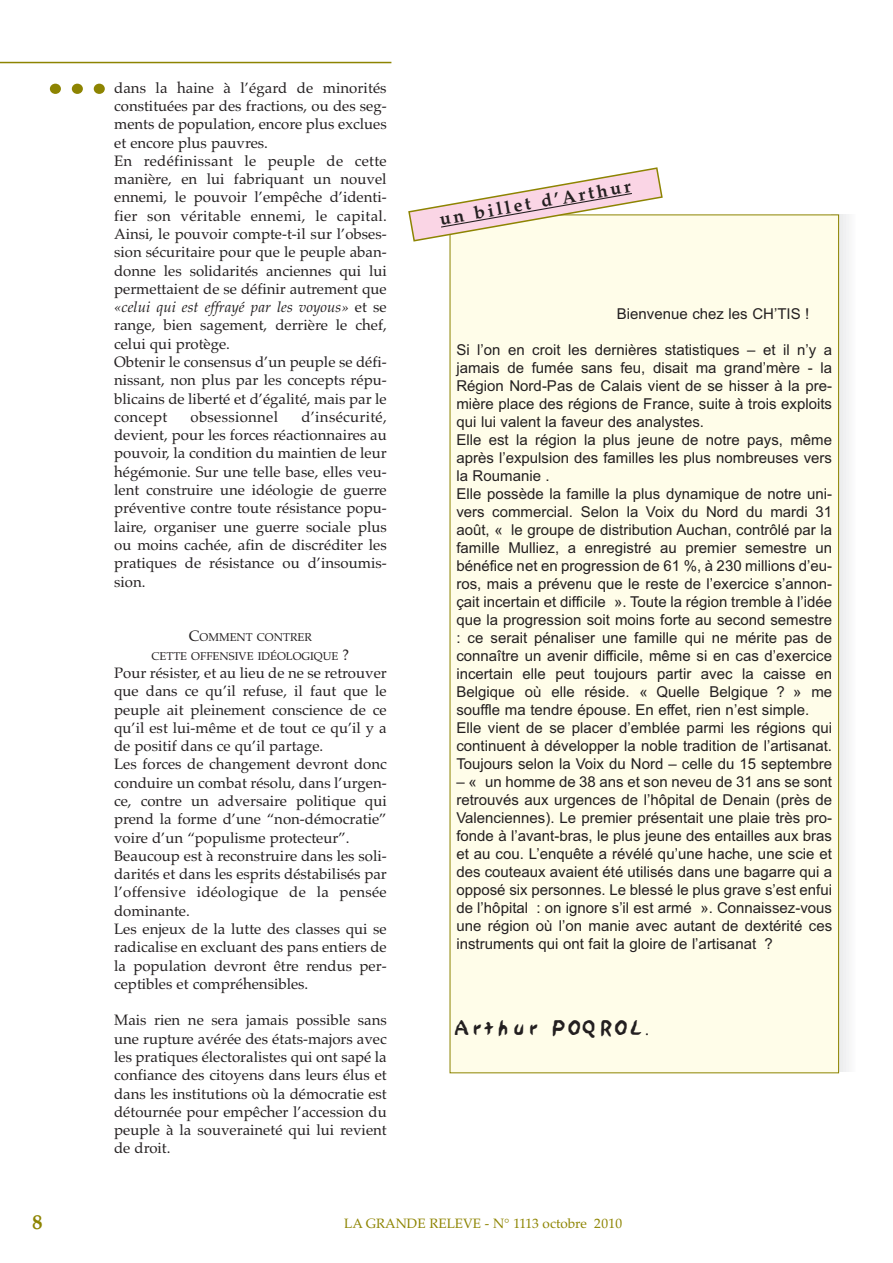
<style>
.page{position:relative;width:893px;height:1263px;background:#fff}
.page>*{position:absolute;margin:0;border:0;box-sizing:border-box;transform-origin:0 0}
.t1{font:700 61.65px "Times";color:#8d8401;scale:1.07 1}
.t2{font:700 21px "Palatino";color:#8d8401}
.t3{font:700 18px "Palatino";color:#231f20}
.t4{font:18px "Sand";letter-spacing:.2em;color:#231f20}
.t5{font:15px/18.3px "Palatino";color:#231f20}
.t6{font:15px/18px "Arial";color:#231f20}
.t7{font:15px "Palatino";letter-spacing:.02em;color:#231f20}
.t8{font:13.5px "Palatino";color:#8d8401}
.t9{font:11.25px/18.3px "Palatino";color:#231f20;text-align:center}
.s1{font-style:italic}
.s2{font-size:15px}
.s3{font-family:"Times New Roman"}
</style>
<div class="page">
<hr style="left:0;top:62px;width:391px;height:1px;background:#8d8401">
<hr style="left:839px;top:214px;width:4px;height:857px;background:#e2e2d7">
<div style="left:840px;top:214px;width:5px;height:857px;background:#eaebec"></div>
<div style="left:843px;top:214px;width:5px;height:857px;background:#eeeef0"></div>
<div style="left:846px;top:214px;width:5px;height:857px;background:#f2f3f4"></div>
<div style="left:849px;top:214px;width:5px;height:857px;background:#f7f7f7"></div>
<hr style="left:852px;top:214px;width:4px;height:857px;background:#fbfbfc">
<div style="left:450px;top:215px;width:389px;height:858px;background:#fffde9"></div>
<svg style="left:408px;top:167px;width:256px;height:75px"></svg>
<h1 class="t1" style="left:110px;top:142px;width:63px;rotate:-180deg">…</h1>
<p class="t5" style="left:114px;top:78px;width:274px">dans la haine à l’égard de minorités constituées par des fractions, ou des seg&shy;ments de population, encore plus exclues et encore plus pauvres.<br>En redéfinissant le peuple de cette manière, en lui fabriquant un nouvel ennemi, le pouvoir l’empêche d’identi&shy;fier son véritable ennemi, le capital.<br>Ainsi, le pouvoir compte-t-il sur l’obses&shy;sion sécuritaire pour que le peuple aban&shy;donne les solidarités anciennes qui lui permettaient de se définir autrement que <span class="s1">«celui qui est effrayé par les voyous»</span> et se range, bien sagement, derrière le chef, celui qui protège.<br>Obtenir le consensus d’un peuple se défi&shy;nissant, non plus par les concepts répu&shy;blicains de liberté et d’égalité, mais par le concept</p>
<p class="t7" style="left:191px;top:408px;width:89px">obsessionnel</p>
<p class="t5" style="left:114px;top:408px;width:274px;text-align:justify;text-indent:187px">d’insécurité, devient, pour les forces réactionnaires au pouvoir, la condition du maintien de leur hégémonie. Sur une telle base, elles veu&shy;lent construire une idéologie de guerre préventive contre toute résistance popu&shy;laire, organiser une guerre sociale plus ou moins cachée, afin de discréditer les pratiques de résistance ou d’insoumis&shy;sion.</p>
<p class="t9" style="left:152px;top:628px;width:199px"><span class="s2">C</span>OMMENT CONTRER<br>CETTE OFFENSIVE IDÉOLOGIQUE <span class="s2">?</span></p>
<p class="t5" style="left:114px;top:664px;width:274px">Pour résister, et au lieu de ne se retrouver que dans ce qu’il refuse, il faut que le peuple ait pleinement conscience de ce qu’il est lui-même et de tout ce qu’il y a de positif dans ce qu’il partage.<br>Les forces de changement devront donc conduire un combat résolu, dans l’urgen&shy;ce, contre un adversaire politique qui prend la forme d’une “non-démocratie” voire d’un “populisme protecteur”.<br>Beaucoup est à reconstruire dans les soli&shy;darités et dans les esprits déstabilisés par l’offensive idéologique de la pensée dominante.<br>Les enjeux de la lutte des classes qui se radicalise en excluant des pans entiers de la population devront être rendus per&shy;ceptibles et compréhensibles.</p>
<p class="t5" style="left:114px;top:1011px;width:274px;text-align:justify">Mais rien ne sera jamais possible sans une rupture avérée des états-majors avec les pratiques électoralistes qui ont sapé la confiance des citoyens dans leurs élus et dans les institutions où la démocratie est détournée pour empêcher l’accession du peuple à la souveraineté qui lui revient de droit.</p>
<p class="t3" style="left:438px;top:209px;width:195px;rotate:-10deg">un billet d’Arthur</p>
<p class="t6" style="left:617px;top:304px;width:194px">Bienvenue chez les CH’TIS !</p>
<p class="t6" style="left:456px;top:340px;width:377px">Si l’on en croit les dernières statistiques – et il n’y a jamais de fumée sans feu, disait ma grand’mère - la Région Nord-Pas de Calais vient de se hisser à la pre&shy;mière place des régions de France, suite à trois exploits qui lui valent la faveur des analystes.<br>Elle est la région la plus jeune de notre pays, même après l’expulsion des familles les plus nombreuses vers la Roumanie .<br>Elle possède la famille la plus dynamique de notre uni&shy;vers commercial. Selon la Voix du Nord du mardi 31 août, « le groupe de distribution Auchan, contrôlé par la famille Mulliez, a enregistré au premier semestre un bénéfice net en progression de 61 %, à 230 millions d’eu&shy;ros, mais a prévenu que le reste de l’exercice s’annon&shy;çait incertain et difficile ». Toute la région tremble à l’idée que la progression soit moins forte au second semestre : ce serait pénaliser une famille qui ne mérite pas de connaître un avenir difficile, même si en cas d’exercice incertain elle peut toujours partir avec la caisse en Belgique où elle réside. « Quelle Belgique ? » me souffle ma tendre épouse. En effet, rien n’est simple.<br>Elle vient de se placer d’emblée parmi les régions qui continuent à développer la noble tradition de l’artisanat.<br>Toujours selon la Voix du Nord – celle du 15 septembre</p>
<p class="t6" style="left:456px;top:772px;width:377px;text-align:justify">– « un homme de 38 ans et son neveu de 31 ans se sont retrouvés aux urgences de l’hôpital de Denain (près de Valenciennes). Le premier présentait une plaie très pro&shy;fonde à l’avant-bras, le plus jeune des entailles aux bras et au cou. L’enquête a révélé qu’une hache, une scie et des couteaux avaient été utilisés dans une bagarre qui a opposé six personnes. Le blessé le plus grave s’est enfui de l’hôpital : on ignore s’il est armé ». Connaissez-vous une région où l’on manie avec autant de dextérité ces instruments qui ont fait la gloire de l’artisanat ?</p>
<p class="t4" style="left:456px;top:1018px;width:195px">Arthur POQROL<span class="s3">.</span></p>
<h2 class="t2" style="left:32px;top:1210px;width:12px">8</h2>
<p class="t8" style="left:344px;top:1216px;width:280px">LA GRANDE RELEVE - N° 1113 octobre 2010</p>
</div>
